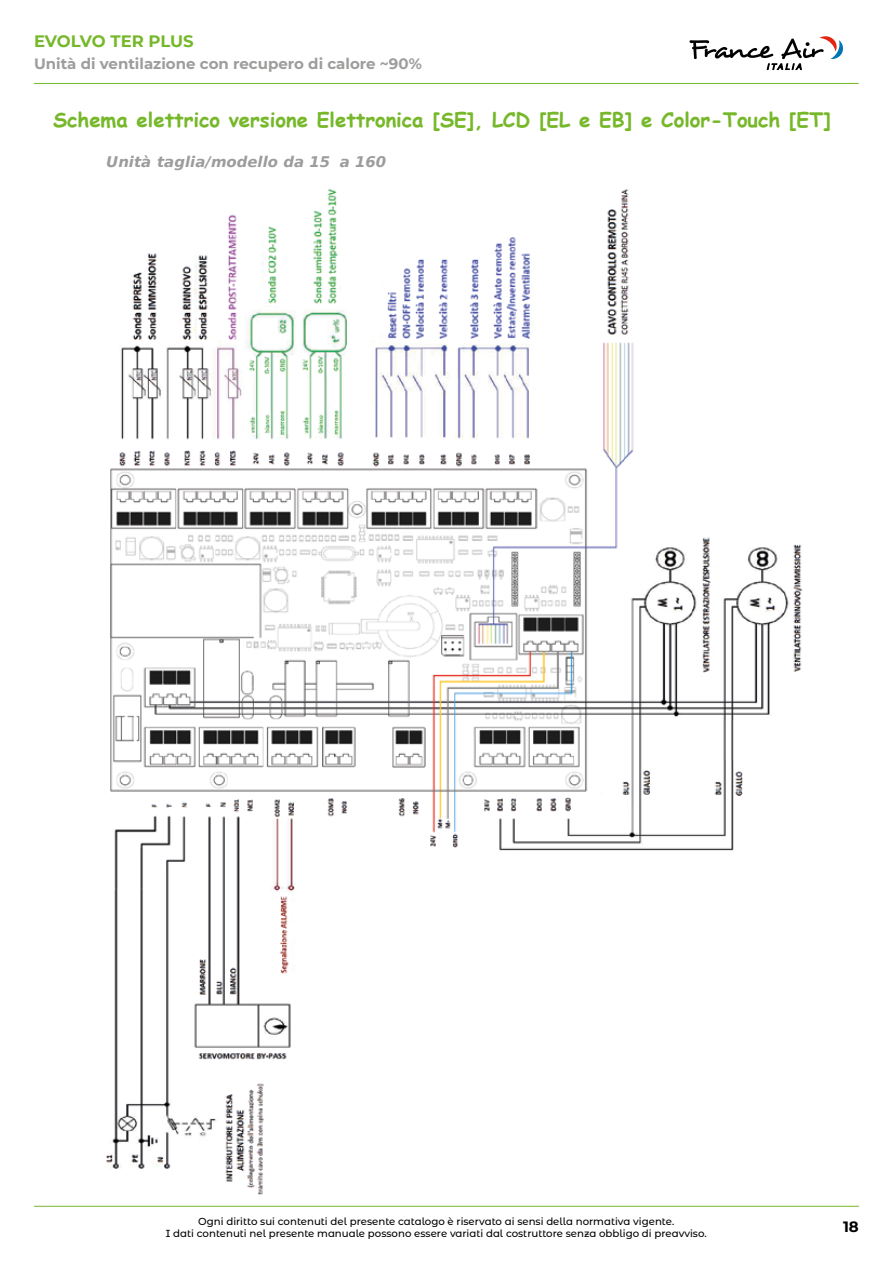
<style>
.page{position:relative;width:893px;height:1263px;background:#fff}
.page>*{position:absolute;margin:0;border:0;box-sizing:border-box;transform-origin:0 0}
.t1{font:700 19.95px "Comic Sans MS";color:#76b82a}
.t2{font:700 16.5px "Montserrat";letter-spacing:-.01em;color:#76b82a}
.t3{font:700 15px "Montserrat";color:#9d9d9c}
.t4{font:700 15px "Montserrat Alternates";color:#000}
.t5{font:italic 700 14.7px "DejaVu Sans";color:#9d9c9c}
.t6{font:500 10.2px/12.3px "Montserrat Alternates";color:#000;text-align:center}
</style>
<div class="page">
<img style="left:105px;top:188px;width:698px;height:1007px">
<hr style="left:34px;top:1206px;width:825px;height:1px;background:#76b82a">
<hr style="left:34px;top:83px;width:825px;height:1px;background:#76b82a">
<svg style="left:689px;top:36px;width:154px;height:34px"></svg>
<h2 class="t2" style="left:34px;top:29px;width:161px">EVOLVO TER PLUS</h2>
<h3 class="t3" style="left:34px;top:53px;width:389px">Unità di ventilazione con recupero di calore ~90%</h3>
<h1 class="t1" style="left:53px;top:105px;width:779px">Schema elettrico versione Elettronica [SE], LCD [EL e EB] e Color-Touch [ET]</h1>
<h3 class="t5" style="left:106px;top:150px;width:282px">Unità taglia/modello da 15 a 160</h3>
<p class="t6" style="left:166px;top:1214px;width:542px">Ogni diritto sui contenuti del presente catalogo è riservato ai sensi della normativa vigente.<br>I dati contenuti nel presente manuale possono essere variati dal costruttore senza obbligo di preavviso.</p>
<h3 class="t4" style="left:843px;top:1216px;width:17px">18</h3>
</div>
